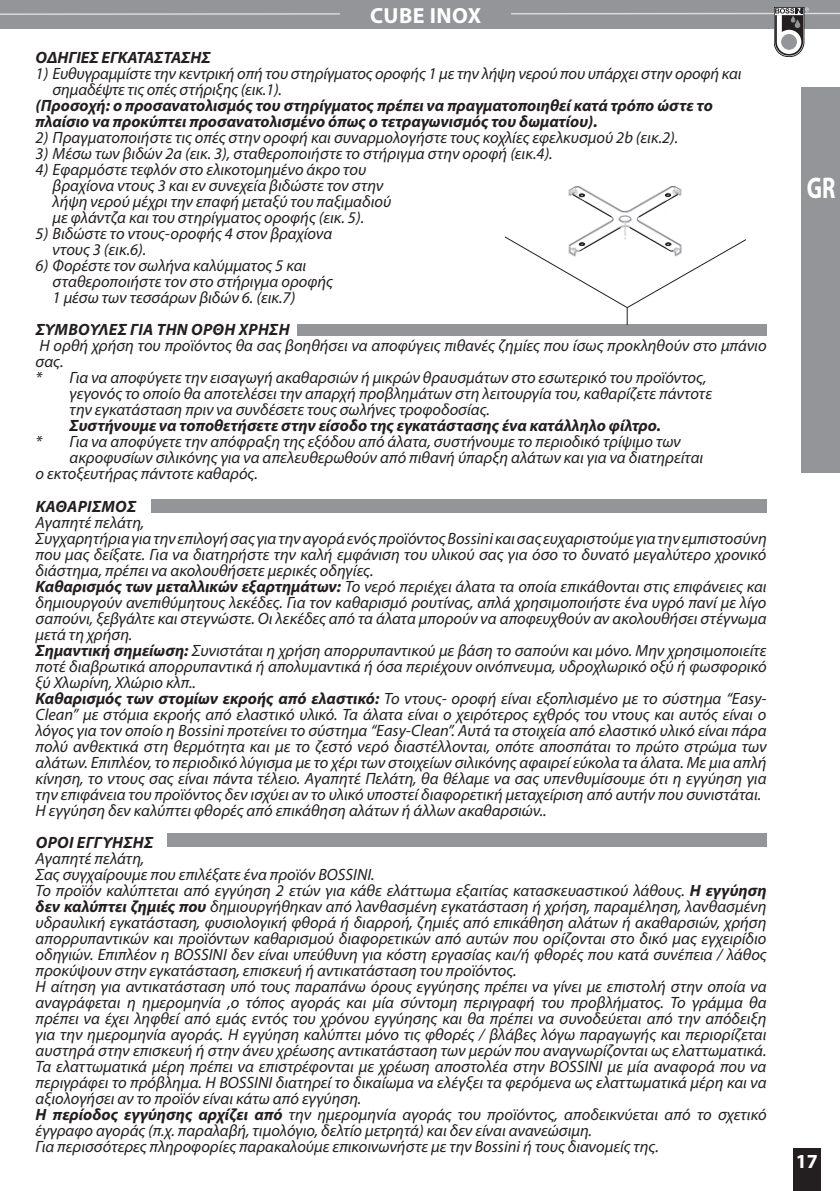
<style>
.page{position:relative;width:840px;height:1191px;background:#fff}
.page>*{position:absolute;margin:0;border:0;box-sizing:border-box;transform-origin:0 0}
.t1{font:700 30px "Myriad Pro";color:#fff;scale:.75 1}
.t2{font:700 22px "Myriad Pro";letter-spacing:.02em;color:#fff}
.t3{font:700 20px "Myriad Pro";color:#fff}
.t4{font:italic 16.4px/16px "Myriad Pro";color:#231f20}
.t5{font:italic 700 16.4px/16px "Myriad Pro";color:#231f20}
.t6{font:italic 700 16.4px "Myriad Pro";letter-spacing:.02em;color:#231f20}
.s1{font-weight:700}
</style>
<div class="page">
<div style="left:792px;top:1148px;width:28px;height:43px;background:#231f20"></div>
<div style="left:0;top:0;width:839px;height:28px;background:#939598"></div>
<svg style="left:0;top:7px;width:839px;height:50px"></svg>
<div style="left:340px;top:1px;width:170px;height:27px;background:#939598"></div>
<div style="left:296px;top:325px;width:470px;height:11px;background:#939598"></div>
<div style="left:151px;top:499px;width:615px;height:14px;background:#939598"></div>
<div style="left:167px;top:833px;width:599px;height:14px;background:#939598"></div>
<img style="left:568px;top:186px;width:114px;height:41px">
<svg style="left:572px;top:194px;width:39px;height:24px"></svg>
<svg style="left:638px;top:193px;width:40px;height:25px"></svg>
<svg style="left:505px;top:227px;width:240px;height:98px"></svg>
<div style="left:800px;top:88px;width:39px;height:385px;background:#939598"></div>
<h2 class="t2" style="left:370px;top:7px;width:113px">CUBE INOX</h2>
<p class="t5" style="left:36px;top:51px;width:176px">ΟΔΗΓΙΕΣ ΕΓΚΑΤΑΣΤΑΣΗΣ</p>
<p class="t4" style="left:53px;top:68px;width:690px;text-indent:-17px">1) Ευθυγραμμίστε την κεντρική οπή του στηρίγματος οροφής 1 με την λήψη νερού που υπάρχει στην οροφή και σημαδέψτε τις οπές στήριξης (εικ.1).</p>
<p class="t5" style="left:36px;top:99px;width:678px">(Προσοχή: ο προσανατολισμός του στηρίγματος πρέπει να πραγματοποιηθεί κατά τρόπο ώστε το πλαίσιο να προκύπτει προσανατολισμένο όπως ο τετραγωνισμός του δωματίου).</p>
<p class="t4" style="left:36px;top:132px;width:644px">2) Πραγματοποιήστε τις οπές στην οροφή και συναρμολογήστε τους κοχλίες εφελκυσμού 2b (εικ.2).</p>
<p class="t4" style="left:36px;top:148px;width:518px">3) Mέσω των βιδών 2a (εικ. 3), σταθεροποιήστε το στήριγμα στην οροφή (εικ.4).</p>
<p class="t4" style="left:53px;top:164px;width:340px;text-indent:-17px">4) Εφαρμόστε τεφλόν στο ελικοτομημένο άκρο του βραχίονα ντους 3 και εν συνεχεία βιδώστε τον στην λήψη νερού μέχρι την επαφή μεταξύ του παξιμαδιού με φλάντζα και του στηρίγματος οροφής (εικ. 5).</p>
<p class="t4" style="left:53px;top:228px;width:281px;text-indent:-17px">5) Βιδώστε το ντους-οροφής 4 στον βραχίονα ντους 3 (εικ.6).</p>
<p class="t4" style="left:53px;top:260px;width:282px;text-indent:-17px">6) Φορέστε τον σωλήνα καλύμματος 5 και σταθεροποιήστε τον στο στήριγμα οροφής<br>1 μέσω των τεσσάρων βιδών 6. (εικ.7)</p>
<p class="t6" style="left:36px;top:324px;width:255px">ΣΥΜΒΟΥΛΕΣ ΓΙΑ ΤΗΝ ΟΡΘΗ ΧΡΗΣΗ</p>
<p class="t4" style="left:39px;top:340px;width:728px">Η ορθή χρήση του προϊόντος θα σας βοηθήσει να αποφύγεις πιθανές ζημίες που ίσως προκληθούν στο μπάνιο</p>
<p class="t4" style="left:36px;top:356px;width:29px">σας.</p>
<p class="t4" style="left:36px;top:372px;width:672px">* Για να αποφύγετε την εισαγωγή ακαθαρσιών ή μικρών θραυσμάτων στο εσωτερικό του προϊόντος,</p>
<p class="t4" style="left:70px;top:388px;width:643px">γεγονός το οποίο θα αποτελέσει την απαρχή προβλημάτων στη λειτουργία του, καθαρίζετε πάντοτε</p>
<p class="t4" style="left:70px;top:404px;width:421px">την εγκατάσταση πριν να συνδέσετε τους σωλήνες τροφοδοσίας.</p>
<p class="t5" style="left:70px;top:419px;width:592px">Συστήνουμε να τοποθετήσετε στην είσοδο της εγκατάστασης ένα κατάλληλο φίλτρο.</p>
<p class="t4" style="left:36px;top:436px;width:646px">* Για να αποφύγετε την απόφραξη της εξόδου από άλατα, συστήνουμε το περιοδικό τρίψιμο των</p>
<p class="t4" style="left:70px;top:452px;width:634px">ακροφυσίων σιλικόνης για να απελευθερωθούν από πιθανή ύπαρξη αλάτων και για να διατηρείται</p>
<p class="t4" style="left:36px;top:468px;width:223px">ο εκτοξευτήρας πάντοτε καθαρός.</p>
<p class="t6" style="left:36px;top:500px;width:102px">ΚΑΘΑΡΙΣΜΟΣ</p>
<p class="t4" style="left:36px;top:516px;width:732px">Αγαπητέ πελάτη,<br>Συγχαρητήρια για την επιλογή σας για την αγορά ενός προϊόντος Bossini και σας ευχαριστούμε για την εμπιστοσύνη που μας δείξατε. Για να διατηρήστε την καλή εμφάνιση του υλικού σας για όσο το δυνατό μεγαλύτερο χρονικό διάστημα, πρέπει να ακολουθήσετε μερικές οδηγίες.<br><span class="s1">Καθαρισμός των μεταλλικών εξαρτημάτων:</span> Το νερό περιέχει άλατα τα οποία επικάθονται στις επιφάνειες και δημιουργούν ανεπιθύμητους λεκέδες. Για τον καθαρισμό ρουτίνας, απλά χρησιμοποιήστε ένα υγρό πανί με λίγο σαπούνι, ξεβγάλτε και στεγνώστε. Οι λεκέδες από τα άλατα μπορούν να αποφευχθούν αν ακολουθήσει στέγνωμα μετά τη χρήση.<br><span class="s1">Σημαντική σημείωση:</span> Συνιστάται η χρήση απορρυπαντικού με βάση το σαπούνι και μόνο. Μην χρησιμοποιείτε ποτέ διαβρωτικά απορρυπαντικά ή απολυμαντικά ή όσα περιέχουν οινόπνευμα, υδροχλωρικό οξύ ή φωσφορικό ξύ Χλωρίνη, Χλώριο κλπ..<br><span class="s1">Καθαρισμός των στομίων εκροής από ελαστικό:</span> Το ντους- οροφή είναι εξοπλισμένο με το σύστημα “Easy-Clean” με στόμια εκροής από ελαστικό υλικό. Τα άλατα είναι ο χειρότερος εχθρός του ντους και αυτός είναι ο λόγος για τον οποίο η Bossini προτείνει το σύστημα “Easy-Clean”. Αυτά τα στοιχεία από ελαστικό υλικό είναι πάρα πολύ ανθεκτικά στη θερμότητα και με το ζεστό νερό διαστέλλονται, οπότε αποσπάται το πρώτο στρώμα των αλάτων. Επιπλέον, το περιοδικό λύγισμα με το χέρι των στοιχείων σιλικόνης αφαιρεί εύκολα τα άλατα. Με μια απλή κίνηση, το ντους σας είναι πάντα τέλειο. Αγαπητέ Πελάτη, θα θέλαμε να σας υπενθυμίσουμε ότι η εγγύηση για την επιφάνεια του προϊόντος δεν ισχύει αν το υλικό υποστεί διαφορετική μεταχείριση από αυτήν που συνιστάται.<br>Η εγγύηση δεν καλύπτει φθορές από επικάθηση αλάτων ή άλλων ακαθαρσιών..</p>
<p class="t6" style="left:36px;top:836px;width:119px">ΟΡΟΙ ΕΓΓΥΗΣΗΣ</p>
<p class="t4" style="left:36px;top:852px;width:732px">Αγαπητέ πελάτη,<br>Σας συγχαίρουμε που επιλέξατε ένα προϊόν BOSSINI.<br>Το προϊόν καλύπτεται από εγγύηση 2 ετών για κάθε ελάττωμα εξαιτίας κατασκευαστικού λάθους. <span class="s1">Η εγγύηση δεν καλύπτει ζημιές που</span> δημιουργήθηκαν από λανθασμένη εγκατάσταση ή χρήση, παραμέληση, λανθασμένη υδραυλική εγκατάσταση, φυσιολογική φθορά ή διαρροή, ζημιές από επικάθηση αλάτων ή ακαθαρσιών, χρήση απορρυπαντικών και προϊόντων καθαρισμού διαφορετικών από αυτών που ορίζονται στο δικό μας εγχειρίδιο οδηγιών. Επιπλέον η BOSSINI δεν είναι υπεύθυνη για κόστη εργασίας και/ή φθορές που κατά συνέπεια / λάθος προκύψουν στην εγκατάσταση, επισκευή ή αντικατάσταση του προϊόντος.<br>Η αίτηση για αντικατάσταση υπό τους παραπάνω όρους εγγύησης πρέπει να γίνει με επιστολή στην οποία να αναγράφεται η ημερομηνία ,ο τόπος αγοράς και μία σύντομη περιγραφή του προβλήματος. Το γράμμα θα πρέπει να έχει ληφθεί από εμάς εντός του χρόνου εγγύησης και θα πρέπει να συνοδεύεται από την απόδειξη για την ημερομηνία αγοράς. Η εγγύηση καλύπτει μόνο τις φθορές / βλάβες λόγω παραγωγής και περιορίζεται αυστηρά στην επισκευή ή στην άνευ χρέωσης αντικατάσταση των μερών που αναγνωρίζονται ως ελαττωματικά.<br>Τα ελαττωματικά μέρη πρέπει να επιστρέφονται με χρέωση αποστολέα στην BOSSINI με μία αναφορά που να περιγράφει το πρόβλημα. Η BOSSINI διατηρεί το δικαίωμα να ελέγξει τα φερόμενα ως ελαττωματικά μέρη και να αξιολογήσει αν το προϊόν είναι κάτω από εγγύηση.<br><span class="s1">Η περίοδος εγγύησης αρχίζει από</span> την ημερομηνία αγοράς του προϊόντος, αποδεικνύεται από το σχετικό έγγραφο αγοράς (π.χ. παραλαβή, τιμολόγιο, δελτίο μετρητά) και δεν είναι ανανεώσιμη.<br>Για περισσότερες πληροφορίες παρακαλούμε επικοινωνήστε με την Bossini ή τους διανομείς της.</p>
<h1 class="t1" style="left:806px;top:177px;width:40px">G RF</h1>
<p class="t3" style="left:795px;top:1154px;width:24px">17</p>
</div>
